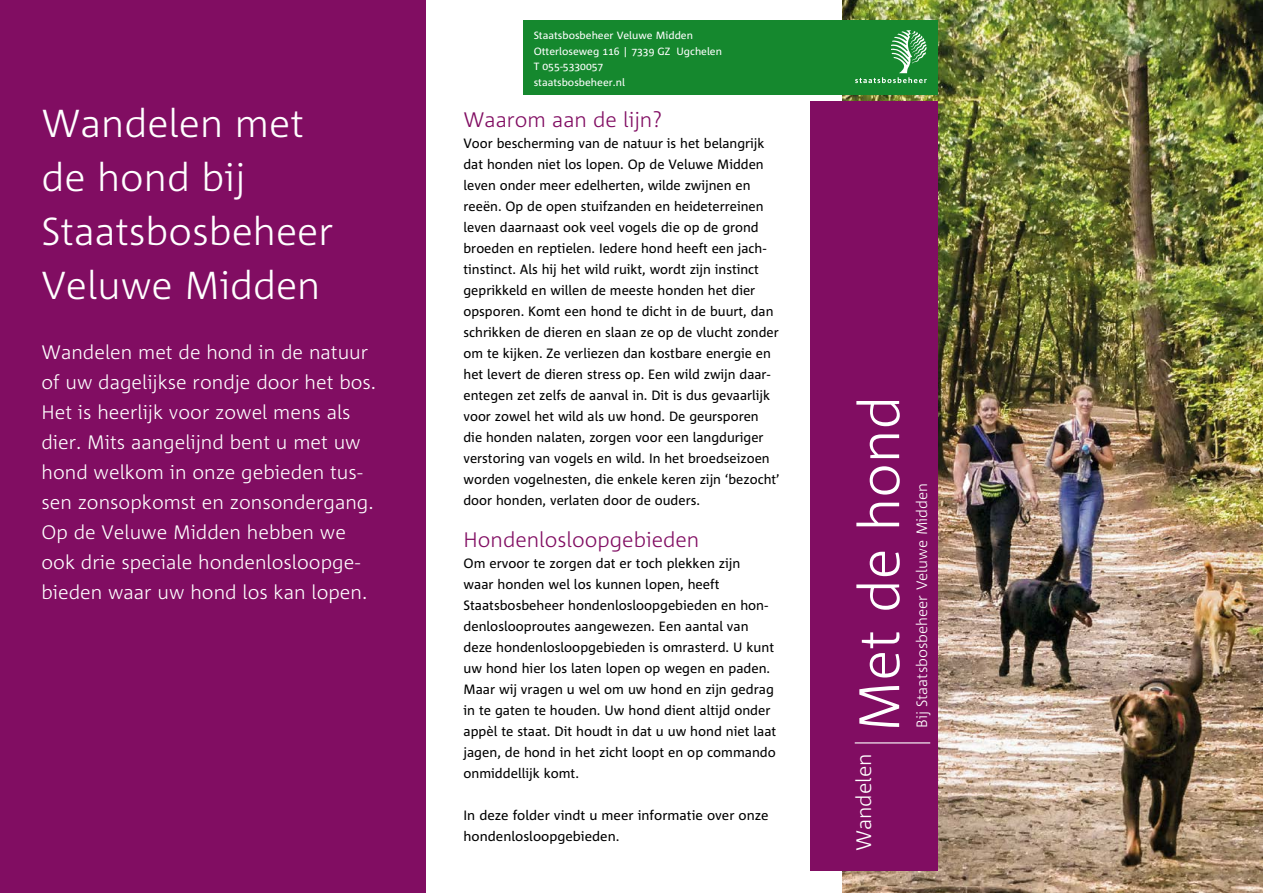
<style>
.page{position:relative;width:1263px;height:893px;background:#fff}
.page>*{position:absolute;margin:0;border:0;box-sizing:border-box;transform-origin:0 0}
.t1{font:300 57px "Agro Sans";color:#fff}
.t2{font:300 39px/54px "Agro Sans";color:#fff}
.t3{font:300 21px "Agro Sans";color:#810d62}
.t4{font:300 21px "Agro Sans";color:#fff}
.t5{font:300 19.5px/30px "Agro Sans";color:#fff}
.t6{font:300 15px "Agro Sans";color:#fff}
.t7{font:13.5px/21px "Agro Sans";color:#000}
.t8{font:10.5px/15.8px "Agro Sans";color:#fff}
</style>
<div class="page">
<img style="left:842px;top:0;width:421px;height:893px">
<div style="left:810px;top:101px;width:128px;height:769px;background:#810d62"></div>
<div style="left:523px;top:20px;width:415px;height:74px;background:#15882e"></div>
<svg style="left:855px;top:30px;width:72px;height:53px"></svg>
<hr style="left:855px;top:742px;width:75px;height:1px;background:#fff">
<div style="left:0;top:0;width:425px;height:893px;background:#810d62"></div>
<h2 class="t2" style="left:41px;top:97px;width:293px">Wandelen met de hond bij<br>Staatsbosbeheer<br>Veluwe Midden</h2>
<p class="t5" style="left:41px;top:337px;width:336px">Wandelen met de hond in de natuur of uw dagelijkse rondje door het bos.<br>Het is heerlijk voor zowel mens als dier. Mits aangelijnd bent u met uw hond welkom in onze gebieden tus&shy;sen zonsopkomst en zonsondergang.<br>Op de Veluwe Midden hebben we ook drie speciale hondenlosloopge&shy;bieden waar uw hond los kan lopen.</p>
<p class="t8" style="left:534px;top:27px;width:190px">Staatsbosbeheer Veluwe Midden<br>Otterloseweg 116 | 7339 GZ Ugchelen<br>T 055-5330057<br>staatsbosbeheer.nl</p>
<h3 class="t3" style="left:463px;top:109px;width:200px">Waarom aan de lijn?</h3>
<p class="t7" style="left:463px;top:133px;width:318px">Voor bescherming van de natuur is het belangrijk dat honden niet los lopen. Op de Veluwe Midden leven onder meer edelherten, wilde zwijnen en reeën. Op de open stuifzanden en heideterreinen leven daarnaast ook veel vogels die op de grond broeden en reptielen. Iedere hond heeft een jach&shy;tinstinct. Als hij het wild ruikt, wordt zijn instinct geprikkeld en willen de meeste honden het dier opsporen. Komt een hond te dicht in de buurt, dan schrikken de dieren en slaan ze op de vlucht zonder om te kijken. Ze verliezen dan kostbare energie en het levert de dieren stress op. Een wild zwijn daar&shy;entegen zet zelfs de aanval in. Dit is dus gevaarlijk voor zowel het wild als uw hond. De geursporen die honden nalaten, zorgen voor een langduriger verstoring van vogels en wild. In het broedseizoen worden vogelnesten, die enkele keren zijn ‘bezocht’ door honden, verlaten door de ouders.</p>
<h3 class="t3" style="left:463px;top:529px;width:237px">Hondenlosloopgebieden</h3>
<p class="t7" style="left:463px;top:553px;width:314px">Om ervoor te zorgen dat er toch plekken zijn<br>waar honden wel los kunnen lopen, heeft Staatsbosbeheer hondenlosloopgebieden en hon&shy;denloslooproutes aangewezen. Een aantal van deze hondenlosloopgebieden is omrasterd. U kunt uw hond hier los laten lopen op wegen en paden.<br>Maar wij vragen u wel om uw hond en zijn gedrag in te gaten te houden. Uw hond dient altijd onder appèl te staat. Dit houdt in dat u uw hond niet laat jagen, de hond in het zicht loopt en op commando onmiddellijk komt.</p>
<p class="t7" style="left:463px;top:805px;width:307px">In deze folder vindt u meer informatie over onze hondenlosloopgebieden.</p>
<h1 class="t1" style="left:848px;top:732px;width:338px;rotate:-90deg">Met de hond</h1>
<h3 class="t4" style="left:852px;top:851px;width:99px;rotate:-90deg">Wandelen</h3>
<p class="t6" style="left:914px;top:728px;width:246px;rotate:-90deg">Bij Staatsbosbeheer Veluwe Midden</p>
</div>
